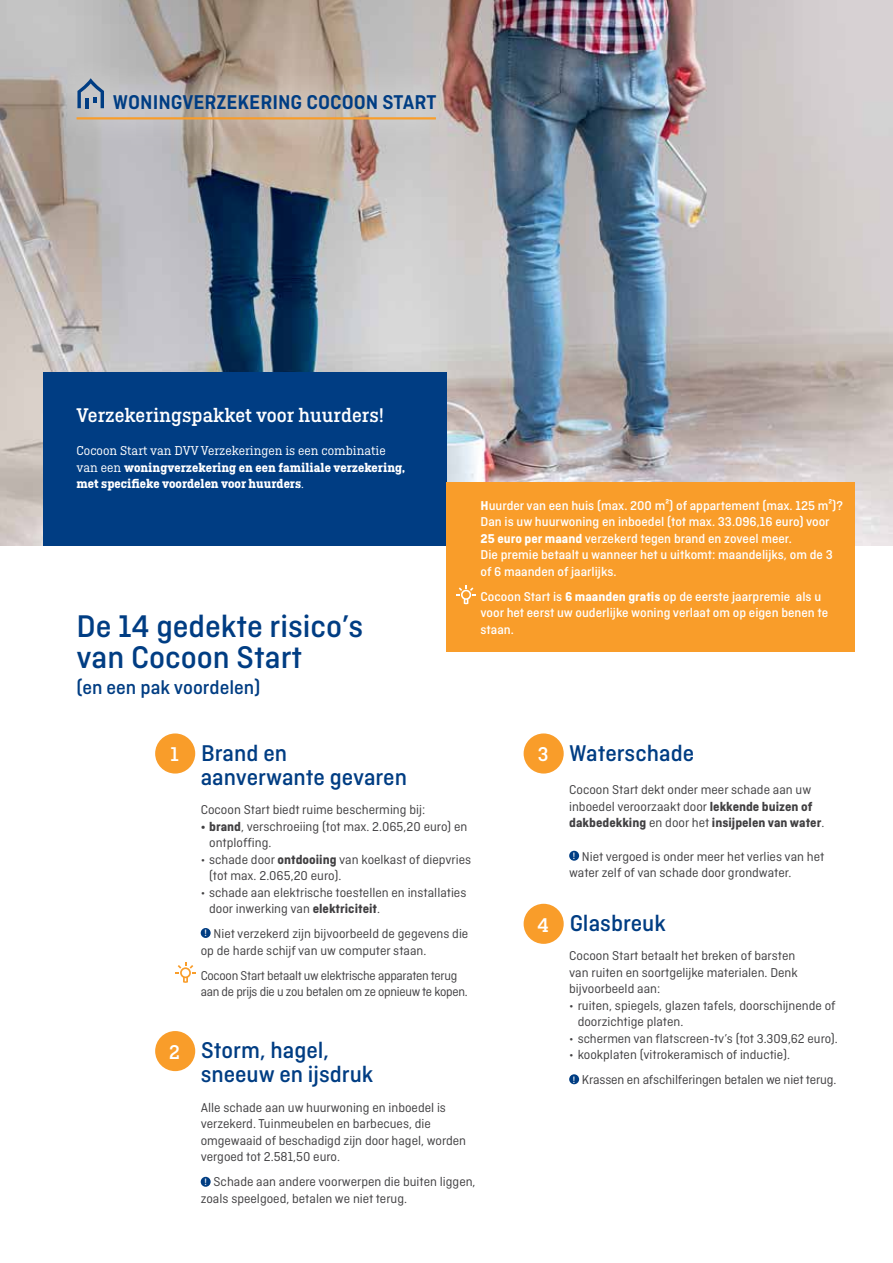
<style>
.page{position:relative;width:893px;height:1263px;background:#fff}
.page>*{position:absolute;margin:0;border:0;box-sizing:border-box;transform-origin:0 0}
.t1{font:500 33px/31.2px "Ciutadella";color:#003d83}
.t2{font:500 24px/24px "Ciutadella";color:#003d83}
.t3{font:600 21px "Ciutadella";color:#003d83}
.t4{font:500 21px "Ciutadella Slab";color:#fff}
.t5{font:500 20.85px "Ciutadella Slab";color:#fff}
.t6{font:500 20.4px "Ciutadella";color:#003d83}
.t7{font:13.5px/16.5px "Ciutadella";color:#414042}
.t8{font:500 13.5px/16.5px "Ciutadella";color:#fff}
.t9{font:700 13.5px/16.5px "Ciutadella Slab";color:#fff}
.t10{font:13.5px/16.5px "Ciutadella";letter-spacing:-.02em;color:#414042}
.s1{font-weight:400}
.s2{font-weight:700}
.s3{font-weight:500;font-size:9.75px;color:#fff}
</style>
<div class="page">
<img style="left:0;top:0;width:893px;height:545px">
<div style="left:47px;top:51px;width:417px;height:100px;background:#fff;opacity:.9"></div>
<hr style="left:77px;top:117px;width:359px;height:2px;background:#f99d2a">
<svg style="left:77px;top:78px;width:27px;height:30px"></svg>
<div style="left:201px;top:928px;width:10px;height:10px;background:#003d83;border-radius:50%"></div>
<div style="left:201px;top:1177px;width:10px;height:10px;background:#003d83;border-radius:50%"></div>
<div style="left:155px;top:733px;width:40px;height:40px;background:#f99d2a;border-radius:50%"></div>
<svg style="left:175px;top:962px;width:21px;height:21px"></svg>
<div style="left:155px;top:1031px;width:40px;height:40px;background:#f99d2a;border-radius:50%"></div>
<div style="left:569px;top:851px;width:10px;height:10px;background:#003d83;border-radius:50%"></div>
<div style="left:569px;top:1074px;width:10px;height:10px;background:#003d83;border-radius:50%"></div>
<div style="left:524px;top:733px;width:40px;height:40px;background:#f99d2a;border-radius:50%"></div>
<div style="left:524px;top:904px;width:40px;height:40px;background:#f99d2a;border-radius:50%"></div>
<div style="left:43px;top:372px;width:403px;height:173px;background:#003d83"></div>
<div style="left:446px;top:482px;width:409px;height:170px;background:#f99d2a"></div>
<svg style="left:456px;top:585px;width:20px;height:19px"></svg>
<h3 class="t3" style="left:113px;top:90px;width:325px">WONINGVERZEKERING COCOON START</h3>
<h3 class="t5" style="left:77px;top:403px;width:309px">Verzekeringspakket voor huurders!</h3>
<p class="t9" style="left:77px;top:442px;width:330px"><span class="s1">Cocoon Start van DVV Verzekeringen is een combinatie van een</span> woningverzekering en een familiale verzekering, met specifieke voordelen voor huurders<span class="s1">.</span></p>
<h1 class="t1" style="left:77px;top:610px;width:288px">De 14 gedekte risico’s van Cocoon Start</h1>
<h3 class="t6" style="left:77px;top:676px;width:185px">(en een pak voordelen)</h3>
<p class="t8" style="left:480px;top:497px;width:364px"><span class="s2">H</span>uurder van een huis (max. 200 m²) of appartement (max. 125 m²)?<br>Dan is uw huurwoning en inboedel (tot max. 33.096,16 euro) voor <span class="s2">25 euro per maand</span> verzekerd tegen brand en zoveel meer.<br>Die premie betaalt u wanneer het u uitkomt: maandelijks, om de 3 of 6 maanden of jaarlijks.</p>
<p class="t8" style="left:480px;top:588px;width:349px">Cocoon Start is <span class="s2">6 maanden gratis</span> op de eerste jaarpremie als u voor het eerst uw ouderlijke woning verlaat om op eigen benen te staan.</p>
<h3 class="t4" style="left:171px;top:743px;width:10px">1</h3>
<h3 class="t4" style="left:169px;top:1040px;width:12px">2</h3>
<h2 class="t2" style="left:201px;top:741px;width:208px">Brand en aanverwante gevaren</h2>
<p class="t7" style="left:201px;top:801px;width:226px">Cocoon Start biedt ruime bescherming bij:</p>
<p class="t7" style="left:209px;top:818px;width:260px;text-indent:-9px"><span class="s2">• brand</span>, verschroeiing (tot max. 2.065,20 euro) en ontploffing.</p>
<p class="t7" style="left:209px;top:851px;width:264px;text-indent:-9px">• schade door <span class="s2">ontdooiing</span> van koelkast of diepvries (tot max. 2.065,20 euro).</p>
<p class="t7" style="left:209px;top:884px;width:259px;text-indent:-9px">• schade aan elektrische toestellen en installaties door inwerking van <span class="s2">elektriciteit</span>.</p>
<p class="t7" style="left:201px;top:925px;width:269px"><span class="s3">!</span> Niet verzekerd zijn bijvoorbeeld de gegevens die op de harde schijf van uw computer staan.</p>
<p class="t10" style="left:201px;top:967px;width:268px">Cocoon Start betaalt uw elektrische apparaten terug aan de prijs die u zou betalen om ze opnieuw te kopen.</p>
<h2 class="t2" style="left:201px;top:1038px;width:174px">Storm, hagel, sneeuw en ijsdruk</h2>
<p class="t7" style="left:201px;top:1099px;width:267px">Alle schade aan uw huurwoning en inboedel is verzekerd. Tuinmeubelen en barbecues, die omgewaaid of beschadigd zijn door hagel, worden vergoed tot 2.581,50 euro.</p>
<p class="t7" style="left:201px;top:1173px;width:276px"><span class="s3">!</span> Schade aan andere voorwerpen die buiten liggen, zoals speelgoed, betalen we niet terug.</p>
<h3 class="t4" style="left:538px;top:743px;width:12px">3</h3>
<h3 class="t4" style="left:537px;top:913px;width:13px">4</h3>
<h2 class="t2" style="left:569px;top:741px;width:126px">Waterschade</h2>
<p class="t7" style="left:569px;top:781px;width:257px">Cocoon Start dekt onder meer schade aan uw inboedel veroorzaakt door <span class="s2">lekkende buizen of dakbedekking</span> en door het <span class="s2">insijpelen van water</span>.</p>
<p class="t7" style="left:569px;top:848px;width:257px"><span class="s3">!</span> Niet vergoed is onder meer het verlies van het water zelf of van schade door grondwater.</p>
<h2 class="t2" style="left:570px;top:911px;width:98px">Glasbreuk</h2>
<p class="t7" style="left:569px;top:948px;width:230px">Cocoon Start betaalt het breken of barsten van ruiten en soortgelijke materialen. Denk bijvoorbeeld aan:</p>
<p class="t7" style="left:578px;top:997px;width:259px;text-indent:-9px">• ruiten, spiegels, glazen tafels, doorschijnende of doorzichtige platen.</p>
<p class="t7" style="left:569px;top:1030px;width:270px">• schermen van flatscreen-tv’s (tot 3.309,62 euro).</p>
<p class="t7" style="left:569px;top:1042px;width:269px;line-height:25px">• kookplaten (vitrokeramisch of inductie).<br><span class="s3">!</span> Krassen en afschilferingen betalen we niet terug.</p>
</div>
